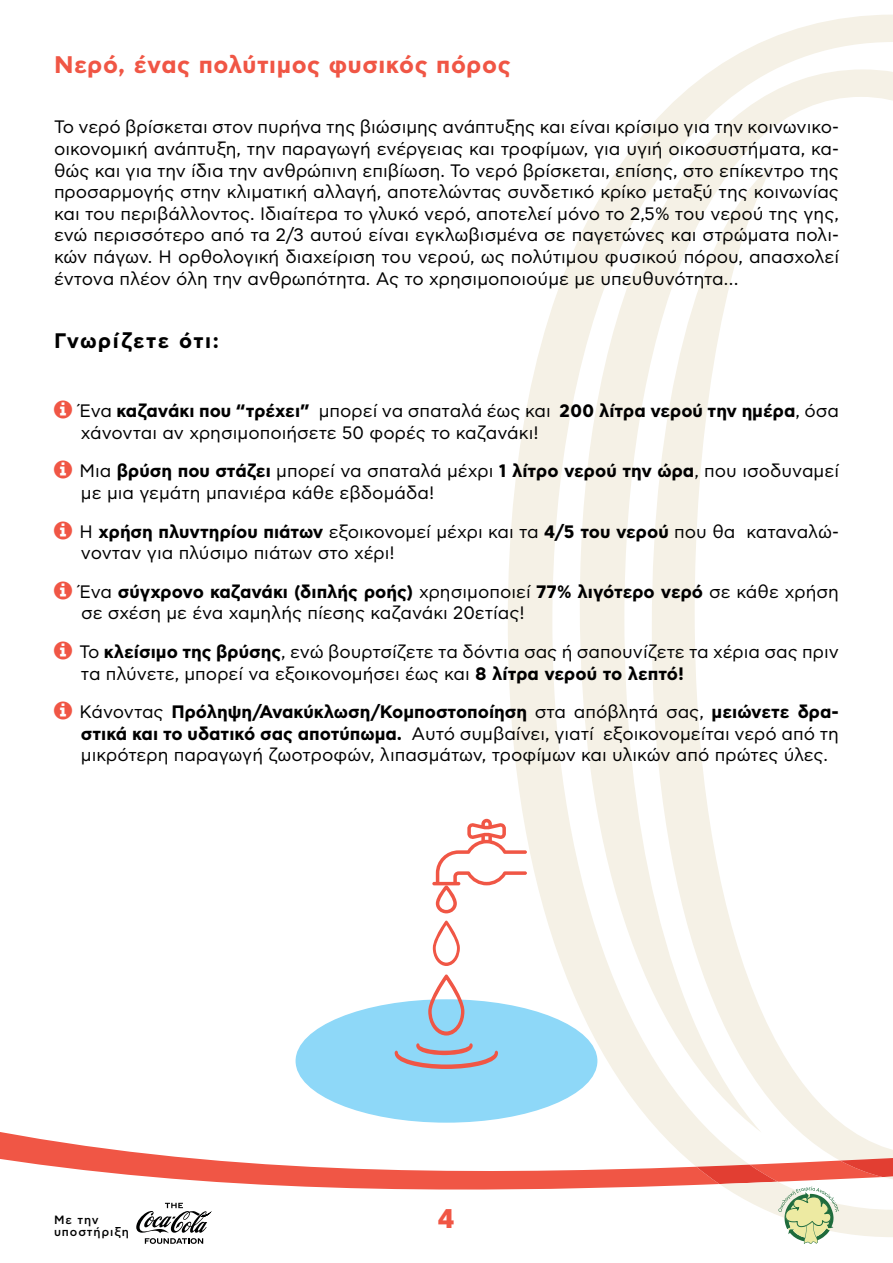
<style>
.page{position:relative;width:893px;height:1263px;background:#fff}
.page>*{position:absolute;margin:0;border:0;box-sizing:border-box;transform-origin:0 0}
.t1{font:800 27px "CF Asty Std";color:#f05645}
.t2{font:700 24px "CF Asty Std";letter-spacing:.025em;color:#f05645}
.t3{font:700 21px "CF Asty Std";letter-spacing:.07em;color:#000}
.t4{font:18px/21.6px "CF Asty Std";color:#000}
.t5{font:500 12px/12px "CF Asty Std";letter-spacing:.075em;color:#000}
.s1{font-weight:700}
</style>
<div class="page">
<svg style="left:508px;top:15px;width:385px;height:1143px"></svg>
<svg style="left:0;top:1127px;width:719px;height:63px"></svg>
<svg style="left:136px;top:1203px;width:76px;height:41px"></svg>
<svg style="left:696px;top:1158px;width:197px;height:86px"></svg>
<div style="left:296px;top:999px;width:301px;height:124px;background:#8ed8f8;border-radius:50%"></div>
<svg style="left:432px;top:819px;width:95px;height:94px"></svg>
<svg style="left:432px;top:920px;width:28px;height:46px"></svg>
<svg style="left:427px;top:974px;width:38px;height:62px"></svg>
<svg style="left:395px;top:1043px;width:103px;height:26px"></svg>
<h2 class="t2" style="left:54px;top:51px;width:458px">Νερό, ένας πολύτιμος φυσικός πόρος</h2>
<p class="t4" style="left:54px;top:117px;width:786px;text-align:justify">Το νερό βρίσκεται στον πυρήνα της βιώσιμης ανάπτυξης και είναι κρίσιμο για την κοινωνικο&shy;οικονομική ανάπτυξη, την παραγωγή ενέργειας και τροφίμων, για υγιή οικοσυστήματα, κα&shy;θώς και για την ίδια την ανθρώπινη επιβίωση. Το νερό βρίσκεται, επίσης, στο επίκεντρο της προσαρμογής στην κλιματική αλλαγή, αποτελώντας συνδετικό κρίκο μεταξύ της κοινωνίας και του περιβάλλοντος. Ιδιαίτερα το γλυκό νερό, αποτελεί μόνο το 2,5% του νερού της γης, ενώ περισσότερο από τα 2/3 αυτού είναι εγκλωβισμένα σε παγετώνες και στρώματα πολι&shy;κών πάγων. Η ορθολογική διαχείριση του νερού, ως πολύτιμου φυσικού πόρου, απασχολεί έντονα πλέον όλη την ανθρωπότητα. Ας το χρησιμοποιούμε με υπευθυνότητα…</p>
<p class="t3" style="left:54px;top:329px;width:166px">Γνωρίζετε ότι:</p>
<p class="t4" style="left:79px;top:401px;width:761px">Ένα <span class="s1">καζανάκι που “τρέχει”</span> μπορεί να σπαταλά έως και <span class="s1">200 λίτρα νερού την ημέρα</span>, όσα χάνονται αν χρησιμοποιήσετε 50 φορές το καζανάκι!</p>
<p class="t4" style="left:79px;top:461px;width:761px">Μια <span class="s1">βρύση που στάζει</span> μπορεί να σπαταλά μέχρι <span class="s1">1 λίτρο νερού την ώρα</span>, που ισοδυναμεί με μια γεμάτη μπανιέρα κάθε εβδομάδα!</p>
<p class="t4" style="left:79px;top:521px;width:761px">Η <span class="s1">χρήση πλυντηρίου πιάτων</span> εξοικονομεί μέχρι και τα <span class="s1">4/5 του νερού</span> που θα καταναλώ&shy;νονταν για πλύσιμο πιάτων στο χέρι!</p>
<p class="t4" style="left:79px;top:581px;width:761px">Ένα <span class="s1">σύγχρονο καζανάκι (διπλής ροής)</span> χρησιμοποιεί <span class="s1">77% λιγότερο νερό</span> σε κάθε χρήση σε σχέση με ένα χαμηλής πίεσης καζανάκι 20ετίας!</p>
<p class="t4" style="left:79px;top:642px;width:761px">Το <span class="s1">κλείσιμο της βρύσης</span>, ενώ βουρτσίζετε τα δόντια σας ή σαπουνίζετε τα χέρια σας πριν τα πλύνετε, μπορεί να εξοικονομήσει έως και <span class="s1">8 λίτρα νερού το λεπτό!</span></p>
<p class="t4" style="left:79px;top:702px;width:761px;text-align:justify">Κάνοντας <span class="s1">Πρόληψη/Ανακύκλωση/Κομποστοποίηση</span> στα απόβλητά σας, <span class="s1">μειώνετε δρα&shy;στικά και το υδατικό σας αποτύπωμα.</span> Αυτό συμβαίνει, γιατί εξοικονομείται νερό από τη μικρότερη παραγωγή ζωοτροφών, λιπασμάτων, τροφίμων και υλικών από πρώτες ύλες.</p>
<p class="t5" style="left:54px;top:1214px;width:76px">Με την υποστήριξη</p>
<h1 class="t1" style="left:438px;top:1203px;width:19px">4</h1>
</div>
